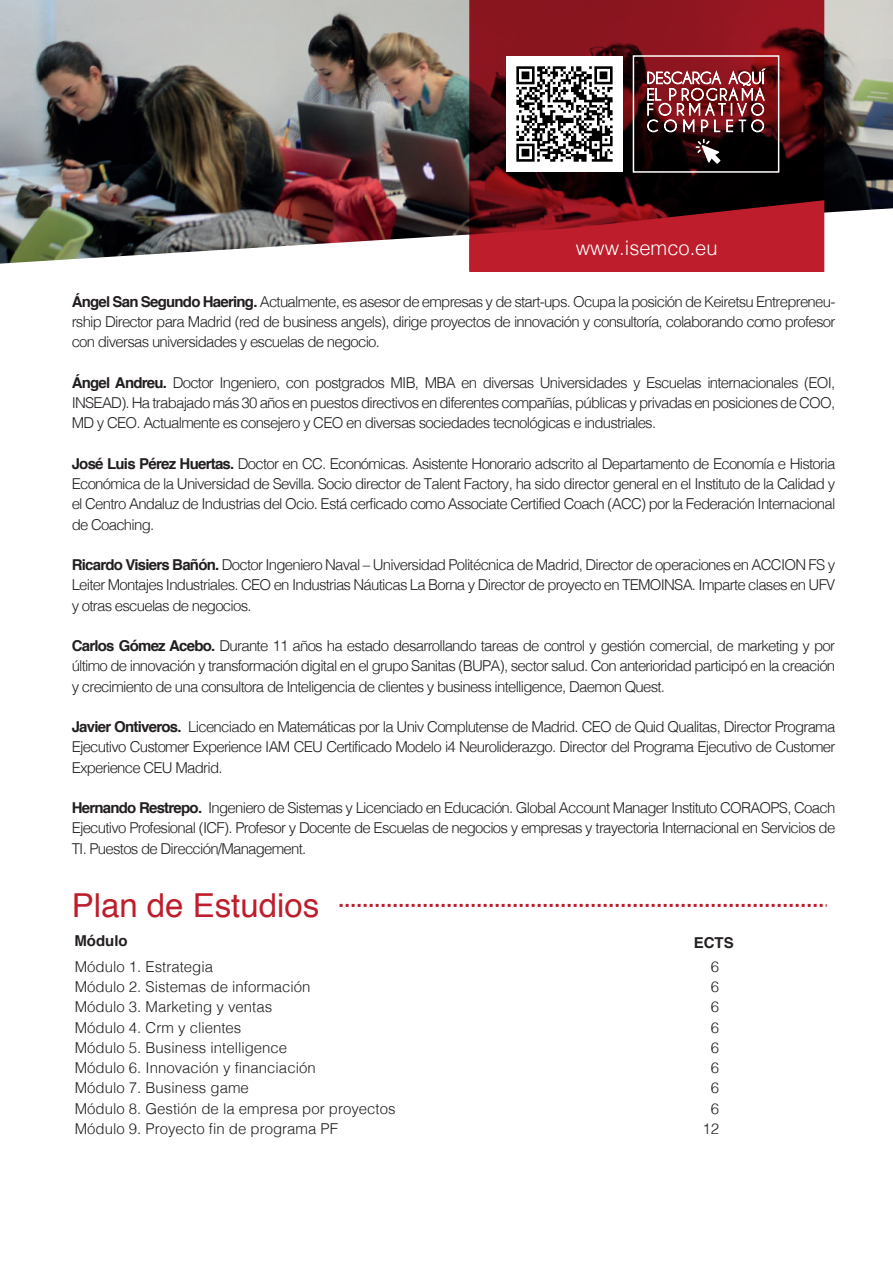
<style>
.page{position:relative;width:893px;height:1263px;background:#fff}
.page>*{position:absolute;margin:0;border:0;box-sizing:border-box;transform-origin:0 0}
.t1{font:33px "Helvetica";color:#be1d2c}
.t2{font:300 20.1px "Helvetica";color:#fff}
.t3{font:300 15px/20.2px "Helvetica";letter-spacing:-.05em;color:#231f20;text-align:justify}
.t4{font:300 15px/20.2px "Helvetica";color:#231f20}
.t5{font:700 15px "Helvetica";color:#231f20}
.s1{font-weight:700}
</style>
<div class="page">
<img style="left:0;top:0;width:893px;height:264px">
<svg style="left:469px;top:0;width:355px;height:200px;background:#530c12"></svg>
<svg style="left:469px;top:200px;width:355px;height:72px;background:#a21825"></svg>
<div style="left:633px;top:55px;width:146px;height:118px;border:2px solid #fff"></div>
<svg style="left:696px;top:139px;width:24px;height:25px"></svg>
<svg style="left:340px;top:904px;width:487px;height:3px"></svg>
<svg style="left:647px;top:68px;width:118px;height:65px"></svg>
<img style="left:507px;top:56px;width:116px;height:116px">
<h2 class="t2" style="left:576px;top:231px;width:143px">www.isemco.eu</h2>
<p class="t3" style="left:72px;top:290px;width:765px"><span class="s1">Ángel San Segundo Haering.</span> Actualmente, es asesor de empresas y de start-ups. Ocupa la posición de Keiretsu Entrepreneu&shy;rship Director para Madrid (red de business angels), dirige proyectos de innovación y consultoría, colaborando como profesor con diversas universidades y escuelas de negocio.</p>
<p class="t3" style="left:72px;top:371px;width:765px"><span class="s1">Ángel Andreu.</span> Doctor Ingeniero, con postgrados MIB, MBA en diversas Universidades y Escuelas internacionales (EOI, INSEAD). Ha trabajado más 30 años en puestos directivos en diferentes compañías, públicas y privadas en posiciones de COO, MD y CEO. Actualmente es consejero y CEO en diversas sociedades tecnológicas e industriales.</p>
<p class="t3" style="left:72px;top:452px;width:765px"><span class="s1">José Luis Pérez Huertas.</span> Doctor en CC. Económicas. Asistente Honorario adscrito al Departamento de Economía e Historia Económica de la Universidad de Sevilla. Socio director de Talent Factory, ha sido director general en el Instituto de la Calidad y el Centro Andaluz de Industrias del Ocio. Está cerficado como Associate Certified Coach (ACC) por la Federación Internacional de Coaching.</p>
<p class="t3" style="left:72px;top:554px;width:765px"><span class="s1">Ricardo Visiers Bañón.</span> Doctor Ingeniero Naval – Universidad Politécnica de Madrid, Director de operaciones en ACCION FS y Leiter Montajes Industriales. CEO en Industrias Náuticas La Borna y Director de proyecto en TEMOINSA. Imparte clases en UFV y otras escuelas de negocios.</p>
<p class="t3" style="left:72px;top:635px;width:765px"><span class="s1">Carlos Gómez Acebo.</span> Durante 11 años ha estado desarrollando tareas de control y gestión comercial, de marketing y por último de innovación y transformación digital en el grupo Sanitas (BUPA), sector salud. Con anterioridad participó en la creación y crecimiento de una consultora de Inteligencia de clientes y business intelligence, Daemon Quest.</p>
<p class="t3" style="left:72px;top:716px;width:765px"><span class="s1">Javier Ontiveros.</span> Licenciado en Matemáticas por la Univ Complutense de Madrid. CEO de Quid Qualitas, Director Programa Ejecutivo Customer Experience IAM CEU Certificado Modelo i4 Neuroliderazgo. Director del Programa Ejecutivo de Customer Experience CEU Madrid.</p>
<p class="t3" style="left:72px;top:797px;width:765px"><span class="s1">Hernando Restrepo.</span> Ingeniero de Sistemas y Licenciado en Educación. Global Account Manager Instituto CORAOPS, Coach Ejecutivo Profesional (ICF). Profesor y Docente de Escuelas de negocios y empresas y trayectoria Internacional en Servicios de TI. Puestos de Dirección/Management.</p>
<h1 class="t1" style="left:72px;top:879px;width:249px">Plan de Estudios</h1>
<p class="t5" style="left:74px;top:928px;width:55px">Módulo</p>
<p class="t5" style="left:694px;top:931px;width:42px">ECTS</p>
<p class="t4" style="left:75px;top:955px;width:322px">Módulo 1. Estrategia<br>Módulo 2. Sistemas de información<br>Módulo 3. Marketing y ventas<br>Módulo 4. Crm y clientes<br>Módulo 5. Business intelligence<br>Módulo 6. Innovación y financiación<br>Módulo 7. Business game<br>Módulo 8. Gestión de la empresa por proyectos<br>Módulo 9. Proyecto fin de programa PF</p>
<p class="t3" style="left:702px;top:955px;width:18px;text-align:center">6<br>6<br>6<br>6<br>6<br>6<br>6<br>6<br>12</p>
</div>
